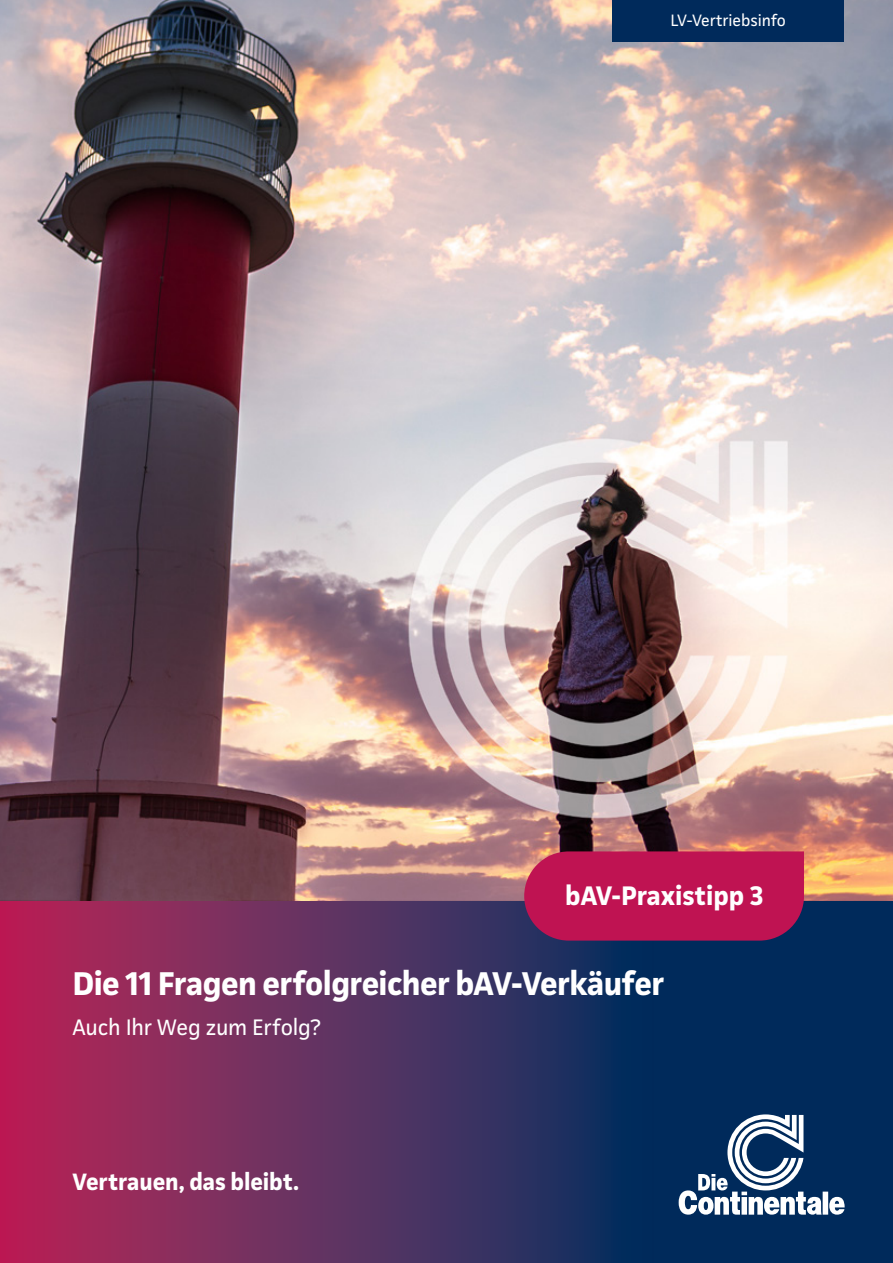
<style>
.page{position:relative;width:893px;height:1263px;background:#fff}
.page>*{position:absolute;margin:0;border:0;box-sizing:border-box;transform-origin:0 0}
.t1{font:700 33px "Continentale Pro";letter-spacing:-.015em;color:#fff}
.t2{font:700 27px "Continentale Pro";color:#fff}
.t3{font:700 23.7px "Continentale Pro";color:#fff}
.t4{font:22.5px "Continentale Pro";letter-spacing:-.01em;color:#fff}
.t5{font:16.5px "Continentale Pro";color:#fff}
</style>
<div class="page">
<div style="left:0;top:900px;width:654px;height:363px;background:linear-gradient(to right,#bd2859,#043463)"></div>
<div style="left:654px;top:900px;width:239px;height:363px;background:#002a5b"></div>
<svg style="left:679px;top:1114px;width:166px;height:100px"></svg>
<img style="left:0;top:0;width:893px;height:900px">
<div style="left:612px;top:0;width:232px;height:41px;background:#002a5b"></div>
<div style="left:524px;top:851px;width:280px;height:89px;background:#bf1352"></div>
<p class="t5" style="left:670px;top:11px;width:117px">LV-Vertriebsinfo</p>
<p class="t2" style="left:565px;top:879px;width:200px">bAV-Praxistipp 3</p>
<p class="t1" style="left:73px;top:963px;width:593px">Die 11 Fragen erfolgreicher bAV-Verkäufer</p>
<p class="t4" style="left:73px;top:1014px;width:250px">Auch Ihr Weg zum Erfolg?</p>
<p class="t3" style="left:73px;top:1168px;width:228px">Vertrauen, das bleibt.</p>
</div>
